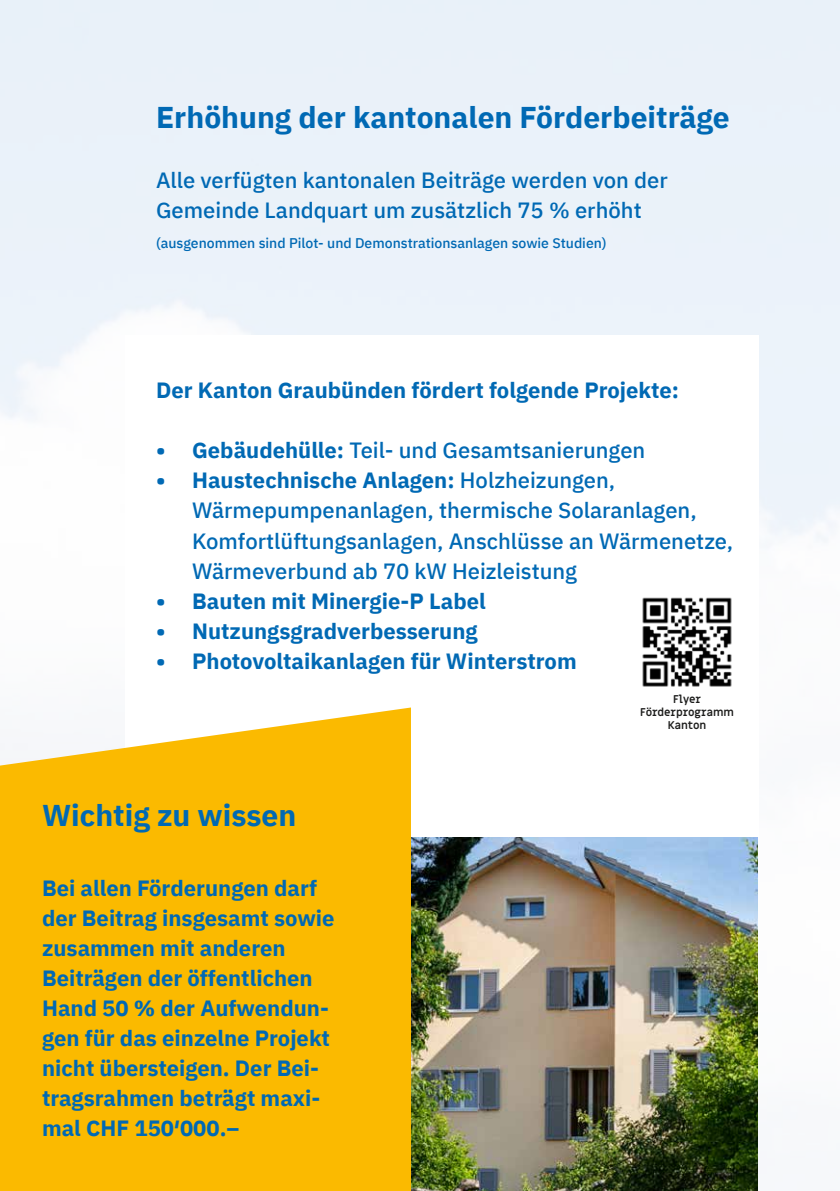
<style>
.page{position:relative;width:840px;height:1191px;background:#fff}
.page>*{position:absolute;margin:0;border:0;box-sizing:border-box;transform-origin:0 0}
.t1{font:700 30px "IBM Plex Sans";color:#0069b4}
.t2{font:700 22px/30px "IBM Plex Sans";color:#0069b4}
.t3{font:500 22px/30px "IBM Plex Sans";color:#0069b4}
.t4{font:500 14px "IBM Plex Sans";color:#0069b4}
.t5{font:700 11px/13.2px "Miriam Libre";letter-spacing:-.005em;color:#1c1c1b;text-align:center}
.s1{font-weight:700}
</style>
<div class="page">
<div style="left:0;top:0;width:839px;height:1191px;background:linear-gradient(to bottom,#ebf2fa,#fffefd)"></div>
<img style="left:411px;top:836px;width:346px;height:355px">
<div style="left:125px;top:334px;width:633px;height:502px;background:#fff"></div>
<div style="left:0;top:707px;width:411px;height:484px;background:#fbba00"></div>
<img style="left:642px;top:597px;width:90px;height:90px">
<h1 class="t1" style="left:156px;top:94px;width:575px">Erhöhung der kantonalen Förderbeiträge</h1>
<p class="t3" style="left:156px;top:164px;width:513px">Alle verfügten kantonalen Beiträge werden von der<br>Gemeinde Landquart um zusätzlich 75 % erhöht</p>
<p class="t4" style="left:156px;top:232px;width:452px">(ausgenommen sind Pilot- und Demonstrationsanlagen sowie Studien)</p>
<p class="t2" style="left:156px;top:374px;width:524px">Der Kanton Graubünden fördert folgende Projekte:</p>
<p class="t3" style="left:156px;top:434px;width:490px"><span class="s1">• Gebäudehülle:</span> Teil- und Gesamtsanierungen</p>
<p class="t3" style="left:192px;top:464px;width:542px;text-indent:-36px"><span class="s1">• Haustechnische Anlagen:</span> Holzheizungen, Wärmepumpenanlagen, thermische Solaranlagen, Komfortlüftungsanlagen, Anschlüsse an Wärmenetze, Wärmeverbund ab 70 kW Heizleistung</p>
<p class="t2" style="left:156px;top:584px;width:331px">• Bauten mit Minergie-P Label</p>
<p class="t2" style="left:156px;top:614px;width:323px">• Nutzungsgradverbesserung</p>
<p class="t2" style="left:156px;top:644px;width:422px">• Photovoltaikanlagen für Winterstrom</p>
<h1 class="t1" style="left:42px;top:791px;width:255px">Wichtig zu wissen</h1>
<p class="t2" style="left:42px;top:871px;width:294px">Bei allen Förderungen darf der Beitrag insgesamt sowie zusammen mit anderen<br>Beiträgen der öffentlichen<br>Hand 50 % der Aufwendun&shy;gen für das einzelne Projekt nicht übersteigen. Der Bei&shy;tragsrahmen beträgt maxi&shy;mal CHF 150′000.–</p>
<p class="t5" style="left:640px;top:692px;width:95px">Flyer<br>Förderprogramm<br>Kanton</p>
</div>
